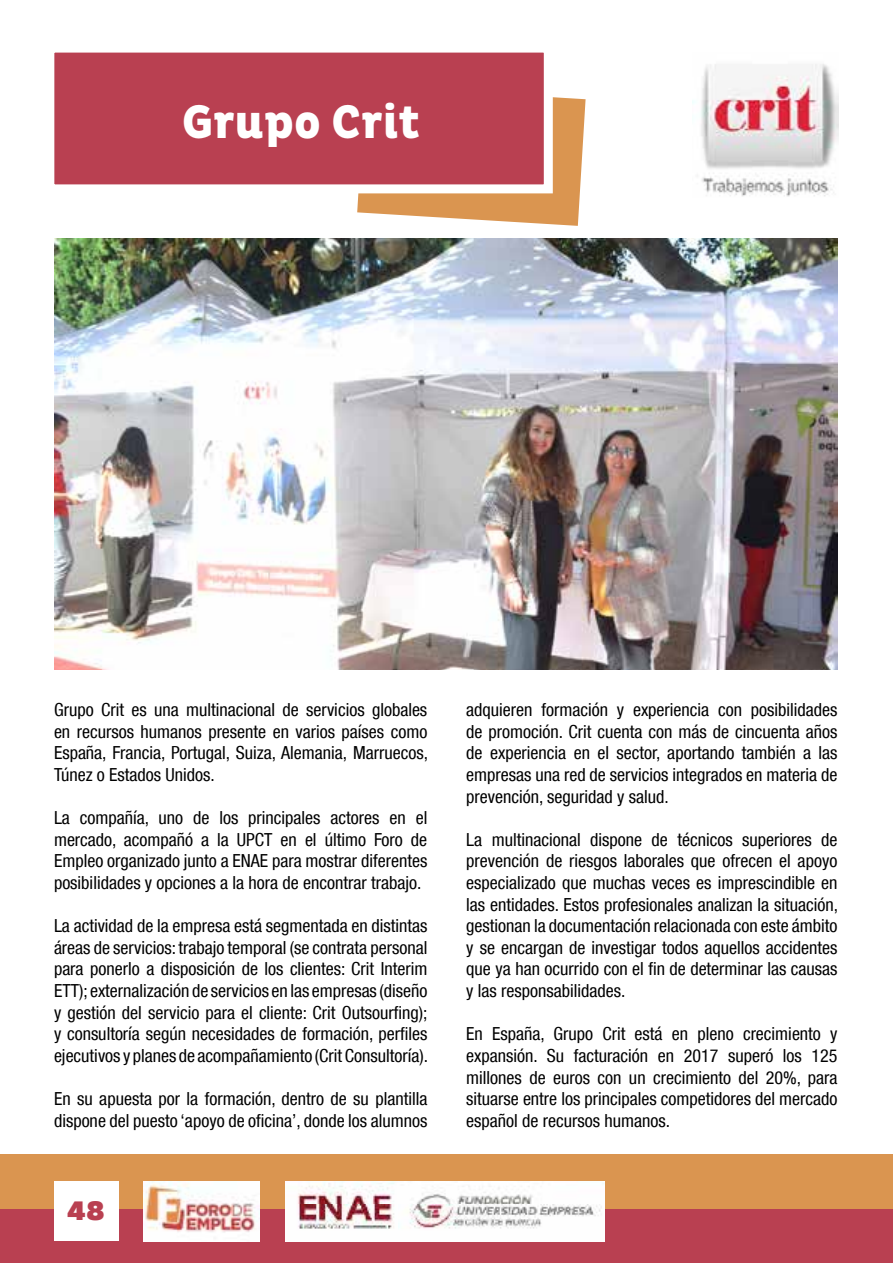
<style>
.page{position:relative;width:893px;height:1263px;background:#fff}
.page>*{position:absolute;margin:0;border:0;box-sizing:border-box;transform-origin:0 0}
.t1{font:800 48px "Pluto Cond";color:#fff}
.t2{font:900 27px "Pluto Sans W01";color:#b94051}
.t3{font:condensed 18px/21.6px "Helvetica Neue LT Com";color:#000;text-align:justify}
</style>
<div class="page">
<div style="left:0;top:1209px;width:893px;height:54px;background:#b94051"></div>
<div style="left:0;top:1155px;width:893px;height:54px;background:#da9550"></div>
<img style="left:143px;top:1182px;width:116px;height:59px">
<div style="left:54px;top:1182px;width:64px;height:59px;background:#fff"></div>
<img style="left:286px;top:1182px;width:319px;height:59px">
<svg style="left:357px;top:97px;width:229px;height:129px"></svg>
<div style="left:45px;top:44px;width:508px;height:149px;background:#b94051;border:9px solid #fff"></div>
<img style="left:54px;top:238px;width:783px;height:432px">
<img style="left:692px;top:64px;width:147px;height:133px">
<h1 class="t1" style="left:182px;top:95px;width:240px">Grupo Crit</h1>
<p class="t3" style="left:54px;top:699px;width:375px">Grupo Crit es una multinacional de servicios globales en recursos humanos presente en varios países como España, Francia, Portugal, Suiza, Alemania, Marruecos, Túnez o Estados Unidos.</p>
<p class="t3" style="left:54px;top:807px;width:375px">La compañía, uno de los principales actores en el mercado, acompañó a la UPCT en el último Foro de Empleo organizado junto a ENAE para mostrar diferentes posibilidades y opciones a la hora de encontrar trabajo.</p>
<p class="t3" style="left:54px;top:915px;width:375px">La actividad de la empresa está segmentada en distintas áreas de servicios: trabajo temporal (se contrata personal para ponerlo a disposición de los clientes: Crit Interim ETT); externalización de servicios en las empresas (diseño y gestión del servicio para el cliente: Crit Outsourfing); y consultoría según necesidades de formación, perfiles ejecutivos y planes de acompañamiento (Crit Consultoría).</p>
<p class="t3" style="left:54px;top:1088px;width:375px">En su apuesta por la formación, dentro de su plantilla dispone del puesto ‘apoyo de oficina’, donde los alumnos</p>
<h2 class="t2" style="left:67px;top:1195px;width:39px">48</h2>
<p class="t3" style="left:466px;top:699px;width:373px">adquieren formación y experiencia con posibilidades de promoción. Crit cuenta con más de cincuenta años de experiencia en el sector, aportando también a las empresas una red de servicios integrados en materia de prevención, seguridad y salud.</p>
<p class="t3" style="left:466px;top:828px;width:373px">La multinacional dispone de técnicos superiores de prevención de riesgos laborales que ofrecen el apoyo especializado que muchas veces es imprescindible en las entidades. Estos profesionales analizan la situación, gestionan la documentación relacionada con este ámbito y se encargan de investigar todos aquellos accidentes que ya han ocurrido con el fin de determinar las causas y las responsabilidades.</p>
<p class="t3" style="left:466px;top:1023px;width:373px">En España, Grupo Crit está en pleno crecimiento y expansión. Su facturación en 2017 superó los 125 millones de euros con un crecimiento del 20%, para situarse entre los principales competidores del mercado español de recursos humanos.</p>
</div>
